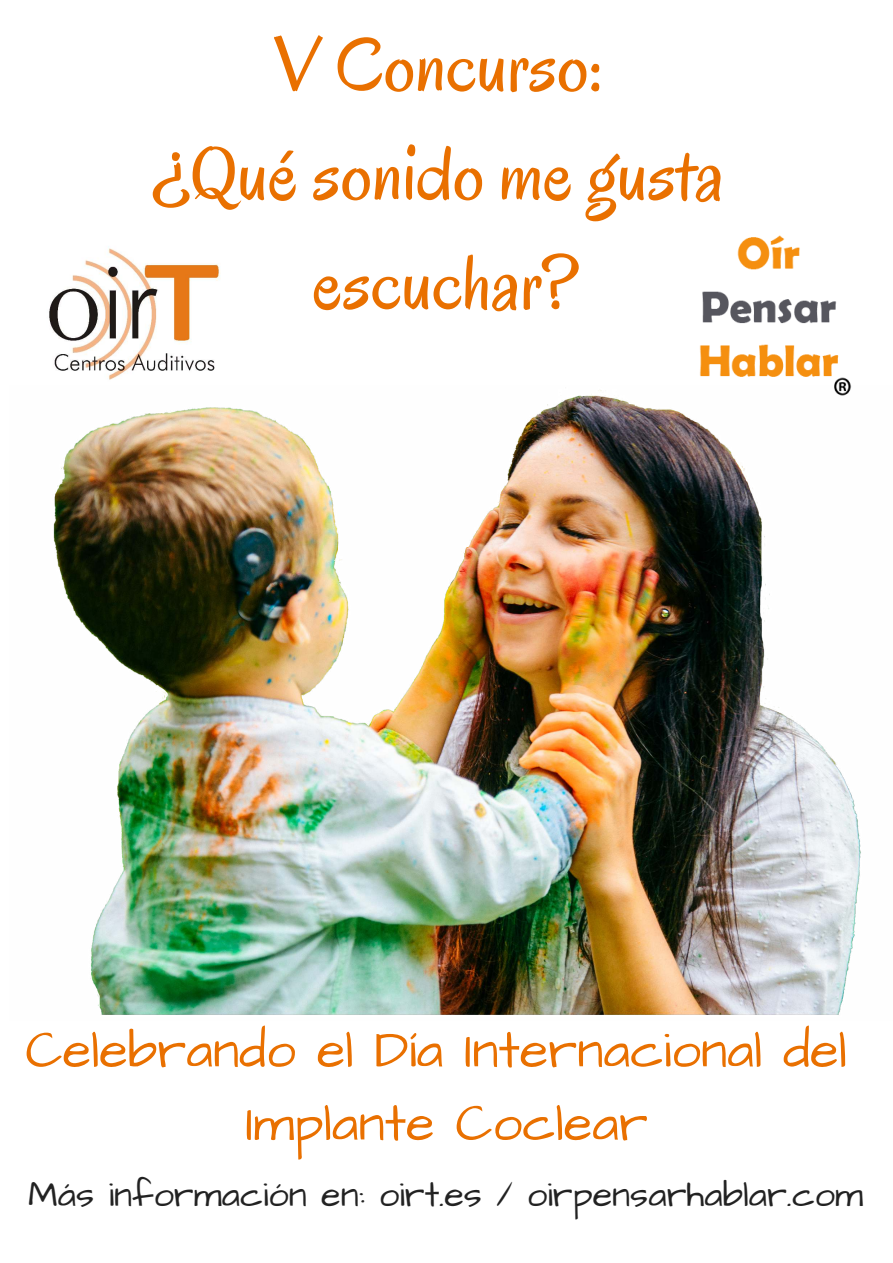
<style>
.page{position:relative;width:893px;height:1263px;background:#fff}
.page>*{position:absolute;margin:0;border:0;box-sizing:border-box;transform-origin:0 0}
.t1{font:78px "Oregano";color:#e97000}
.t2{font:77.62px "Oregano";color:#e97000}
.t3{font:52.5px/73.1px "Architects Daughter";color:#e97000;text-align:center}
.t4{font:36px "Architects Daughter";color:#222}
</style>
<div class="page">
<img style="left:49px;top:246px;width:170px;height:134px">
<img style="left:700px;top:235px;width:151px;height:150px">
<img style="left:53px;top:385px;width:808px;height:630px">
<h1 class="t1" style="left:273px;top:15px;width:332px">V Concurso:</h1>
<h2 class="t2" style="left:153px;top:124px;width:573px">¿Qué sonido me gusta</h2>
<h1 class="t1" style="left:312px;top:233px;width:268px">escuchar?</h1>
<p class="t3" style="left:25px;top:1015px;width:823px">Celebrando el Día Internacional del<br>Implante Coclear</p>
<p class="t4" style="left:28px;top:1170px;width:836px">Más información en: oirt.es / oirpensarhablar.com</p>
</div>
